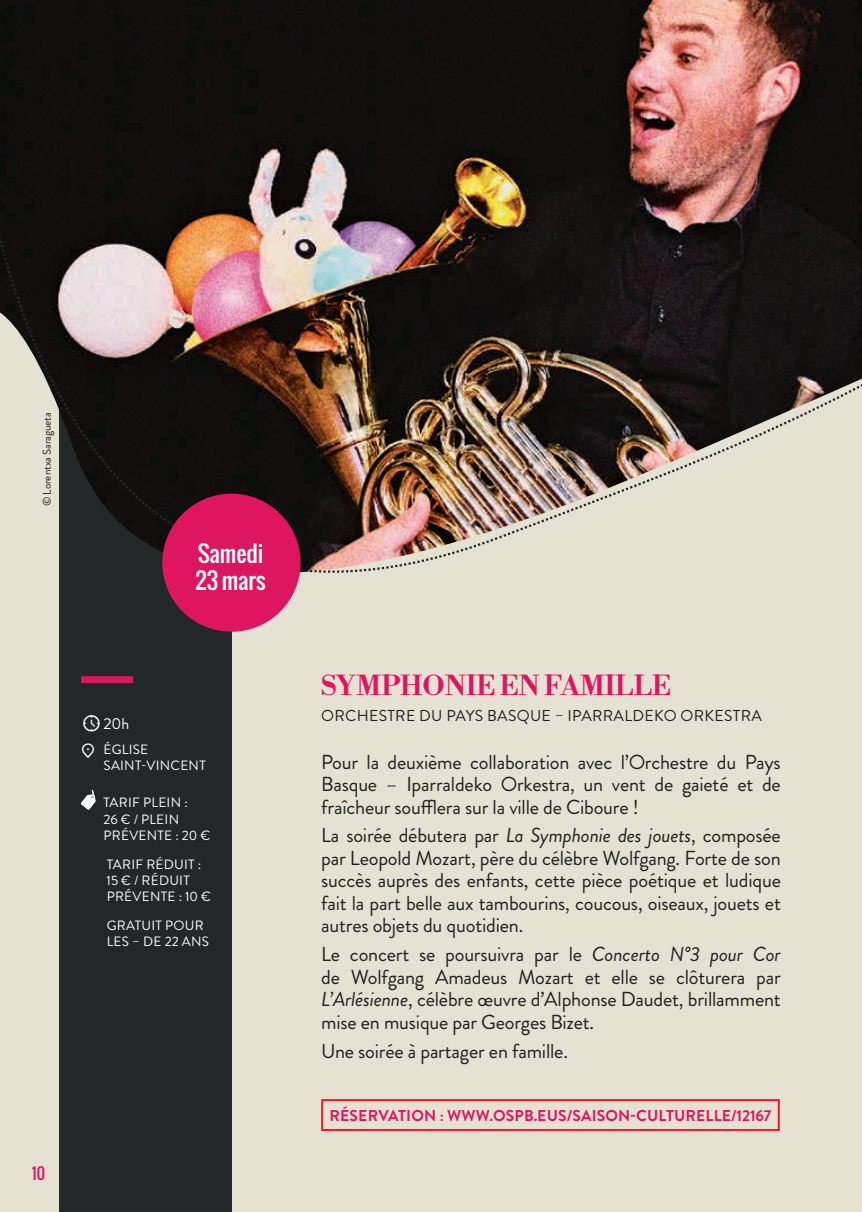
<style>
.page{position:relative;width:862px;height:1212px;background:#fff}
.page>*{position:absolute;margin:0;border:0;box-sizing:border-box;transform-origin:0 0}
.titre_évent{font:27px "Libre Bodoni";color:#de1660}
.dates_rond{font:22.5px/27px "Oswald";color:#fff}
.descriptif_spectacle{font:20.25px/22.5px "Brandon Grotesque";letter-spacing:-.01em;color:#231f20;text-align:justify}
.intros{font:700 15.75px "Brandon Grotesque";letter-spacing:.01em;color:#de1660}
.nom_cie{font:15.75px "Brandon Grotesque";letter-spacing:.02em;color:#231f20}
.listes_horaires_even{font:15.75px "Brandon Grotesque";color:#fff}
.t1{font:15.75px "Oswald";color:#de1660}
.listes_horaires_even-2{font:13.5px/16.2px "Brandon Grotesque";letter-spacing:.02em;color:#fff}
.paragraphes{font:11.25px "Brandon Grotesque";letter-spacing:-.01em;color:#231f20}
.s1{font-family:"Aquawax Pro Pictograms";font-size:20.25px}
.s2{font-style:italic}
</style>
<div class="page">
<div style="left:0;top:0;width:861px;height:1212px;background:#e6e2d3"></div>
<div style="left:59px;top:0;width:172px;height:1212px;background:#242728"></div>
<svg style="left:81px;top:790px;width:14px;height:19px"></svg>
<div style="left:321px;top:1099px;width:458px;height:32px;border:2px solid #ee1d23"></div>
<svg style="left:861px;top:0;width:1px;height:692px"></svg>
<img style="left:0;top:0;width:861px;height:591px">
<div style="left:162px;top:494px;width:138px;height:138px;background:#de1660;border-radius:50%"></div>
<p class="paragraphes" style="left:39px;top:506px;width:96px;rotate:-90deg">© Lorentxa Saragueta</p>
<p class="dates_rond" style="left:195px;top:539px;width:72px">Samedi<br>23 mars</p>
<p class="listes_horaires_even" style="left:103px;top:713px;width:27px">20h</p>
<p class="listes_horaires_even-2" style="left:103px;top:741px;width:104px;text-indent:-22px"><span class="s1">l</span> ÉGLISE<br>SAINT-VINCENT</p>
<p class="listes_horaires_even-2" style="left:103px;top:795px;width:108px">TARIF PLEIN :<br>26 € / PLEIN<br>PRÉVENTE : 20 €</p>
<p class="listes_horaires_even-2" style="left:107px;top:856px;width:106px">TARIF RÉDUIT :<br>15 € / RÉDUIT<br>PRÉVENTE : 10 €</p>
<p class="listes_horaires_even-2" style="left:107px;top:917px;width:104px">GRATUIT POUR<br>LES – DE 22 ANS</p>
<p class="t1" style="left:32px;top:1161px;width:15px">10</p>
<p class="titre_évent" style="left:321px;top:664px;width:351px">SYMPHONIE EN FAMILLE</p>
<p class="nom_cie" style="left:321px;top:704px;width:442px">ORCHESTRE DU PAYS BASQUE – IPARRALDEKO ORKESTRA</p>
<p class="descriptif_spectacle" style="left:321px;top:751px;width:461px">Pour la deuxième collaboration avec l’Orchestre du Pays Basque – Iparraldeko Orkestra, un vent de gaieté et de fraîcheur soufflera sur la ville de Ciboure !</p>
<p class="descriptif_spectacle" style="left:321px;top:824px;width:461px">La soirée débutera par <span class="s2">La Symphonie des jouets</span>, composée par Leopold Mozart, père du célèbre Wolfgang. Forte de son succès auprès des enfants, cette pièce poétique et ludique fait la part belle aux tambourins, coucous, oiseaux, jouets et autres objets du quotidien.</p>
<p class="descriptif_spectacle" style="left:321px;top:943px;width:461px">Le concert se poursuivra par le <span class="s2">Concerto N°3 pour Cor </span>de Wolfgang Amadeus Mozart et elle se clôturera par <span class="s2">L’Arlésienne</span>, célèbre œuvre d’Alphonse Daudet, brillamment mise en musique par Georges Bizet.</p>
<p class="descriptif_spectacle" style="left:321px;top:1040px;width:248px">Une soirée à partager en famille.</p>
<p class="intros" style="left:329px;top:1104px;width:443px">RÉSERVATION : WWW.OSPB.EUS/SAISON-CULTURELLE/12167</p>
</div>
